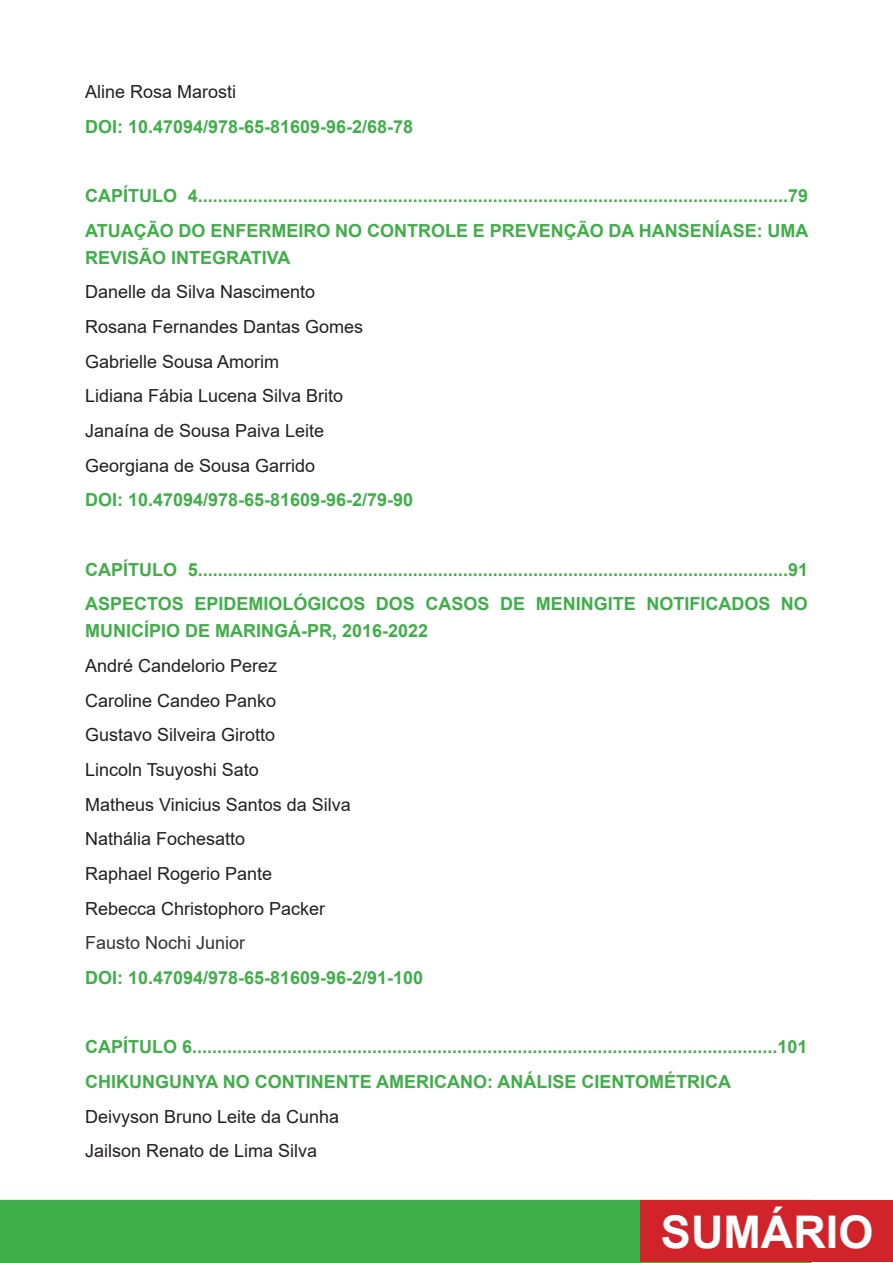
<style>
.page{position:relative;width:893px;height:1263px;background:#fff}
.page>*{position:absolute;margin:0;border:0;box-sizing:border-box;transform-origin:0 0}
.t1{font:700 45px "Arial";color:#fff}
.t2{font:700 18px/27px "Arial";color:#40ae49}
.t3{font:18px "Arial";color:#231f20}
.t4{font:18px "Arial";color:#333}
</style>
<div class="page">
<div style="left:0;top:1200px;width:812px;height:63px;background:#40ae49"></div>
<div style="left:641px;top:1200px;width:252px;height:62px;background:#d1232a"></div>
<p class="t3" style="left:85px;top:79px;width:153px">Aline Rosa Marosti</p>
<p class="t2" style="left:85px;top:113px;width:330px">DOI: 10.47094/978-65-81609-96-2/68-78</p>
<p class="t2" style="left:85px;top:182px;width:725px">CAPÍTULO 4......................................................................................................................79</p>
<p class="t2" style="left:85px;top:217px;width:725px">ATUAÇÃO DO ENFERMEIRO NO CONTROLE E PREVENÇÃO DA HANSENÍASE: UMA<br>REVISÃO INTEGRATIVA</p>
<p class="t3" style="left:85px;top:280px;width:232px">Danelle da Silva Nascimento</p>
<p class="t3" style="left:85px;top:314px;width:280px">Rosana Fernandes Dantas Gomes</p>
<p class="t3" style="left:85px;top:349px;width:196px">Gabrielle Sousa Amorim</p>
<p class="t3" style="left:85px;top:384px;width:260px">Lidiana Fábia Lucena Silva Brito</p>
<p class="t3" style="left:85px;top:418px;width:241px">Janaína de Sousa Paiva Leite</p>
<p class="t3" style="left:85px;top:453px;width:232px">Georgiana de Sousa Garrido</p>
<p class="t2" style="left:85px;top:487px;width:330px">DOI: 10.47094/978-65-81609-96-2/79-90</p>
<p class="t2" style="left:85px;top:556px;width:725px">CAPÍTULO 5......................................................................................................................91</p>
<p class="t2" style="left:85px;top:591px;width:724px">ASPECTOS EPIDEMIOLÓGICOS DOS CASOS DE MENINGITE NOTIFICADOS NO<br>MUNICÍPIO DE MARINGÁ-PR, 2016-2022</p>
<p class="t3" style="left:85px;top:653px;width:194px">André Candelorio Perez</p>
<p class="t3" style="left:85px;top:688px;width:193px">Caroline Candeo Panko</p>
<p class="t3" style="left:85px;top:723px;width:192px">Gustavo Silveira Girotto</p>
<p class="t3" style="left:85px;top:757px;width:175px">Lincoln Tsuyoshi Sato</p>
<p class="t3" style="left:85px;top:792px;width:267px">Matheus Vinicius Santos da Silva</p>
<p class="t3" style="left:85px;top:826px;width:162px">Nathália Fochesatto</p>
<p class="t3" style="left:85px;top:861px;width:189px">Raphael Rogerio Pante</p>
<p class="t3" style="left:85px;top:896px;width:242px">Rebecca Christophoro Packer</p>
<p class="t4" style="left:85px;top:930px;width:162px">Fausto Nochi Junior</p>
<p class="t2" style="left:85px;top:964px;width:340px">DOI: 10.47094/978-65-81609-96-2/91-100</p>
<p class="t2" style="left:85px;top:1034px;width:724px">CAPÍTULO 6.....................................................................................................................101</p>
<p class="t2" style="left:85px;top:1068px;width:648px">CHIKUNGUNYA NO CONTINENTE AMERICANO: ANÁLISE CIENTOMÉTRICA</p>
<p class="t3" style="left:85px;top:1104px;width:256px">Deivyson Bruno Leite da Cunha</p>
<p class="t3" style="left:85px;top:1138px;width:234px">Jailson Renato de Lima Silva</p>
<h1 class="t1" style="left:661px;top:1200px;width:214px">SUMÁRIO</h1>
</div>
